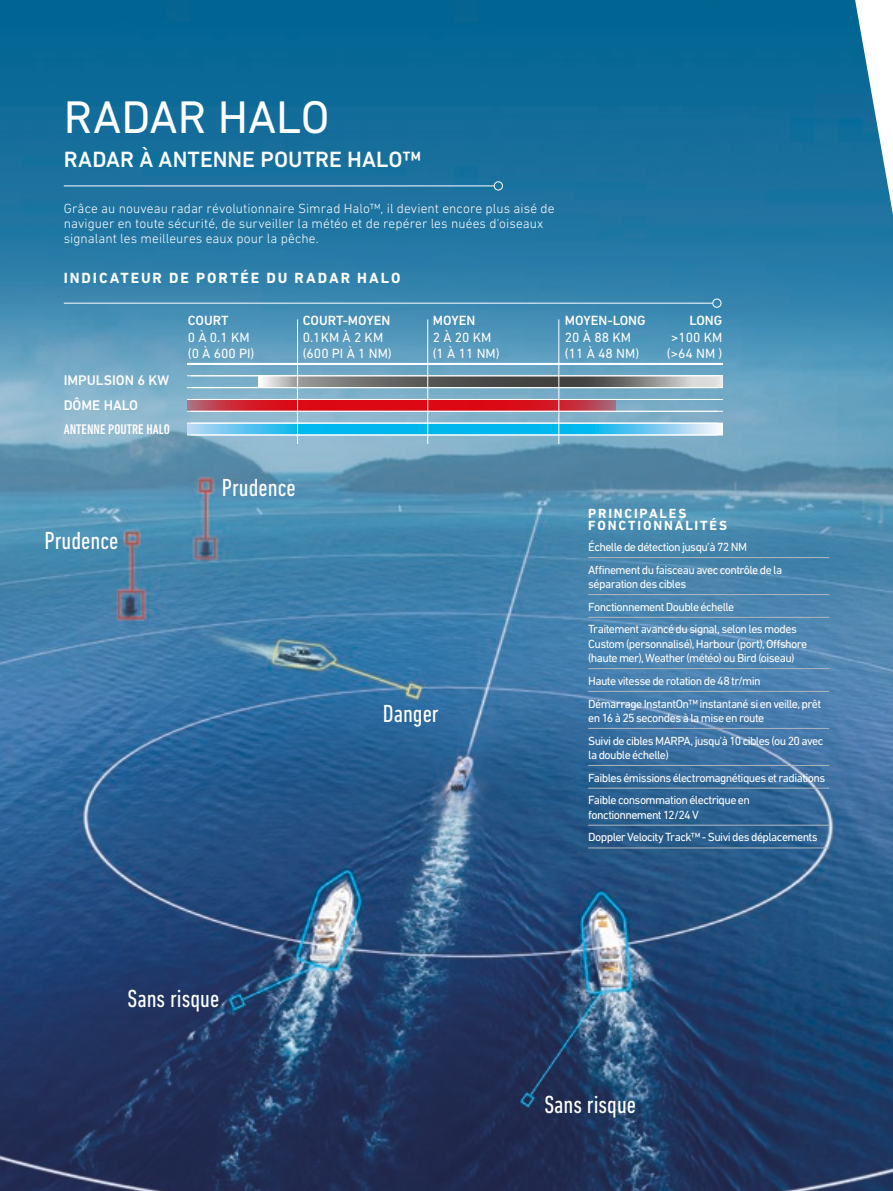
<style>
.page{position:relative;width:893px;height:1191px;background:#fff}
.page>*{position:absolute;margin:0;border:0;box-sizing:border-box;transform-origin:0 0}
.t1{font:46.5px "DIN Next LT Pro";color:#fff}
.t2{font:condensed 25.2px "DIN Next LT Pro";color:#fff}
.t3{font:500 22.5px "DIN Next LT Pro";letter-spacing:.005em;color:#fff}
.t4{font:700 15px "DIN Next LT Pro";letter-spacing:.13em;color:#fff}
.t5{font:500 14.25px/25px "DIN Next LT Pro";color:#fff}
.t6{font:500 condensed 14.25px "DIN Next LT Pro";color:#fff}
.t7{font:300 13.5px/15px "DIN Next LT Pro";letter-spacing:.005em;color:#fff}
.t8{font:13.5px/16.4px "DIN Next LT Pro";color:#fff}
.t9{font:500 13.5px "DIN Next LT Pro";color:#fff}
.t10{font:700 13.5px/12px "DIN Next LT Pro";letter-spacing:.135em;color:#fff}
.t11{font:12px/22.8px "DIN Next LT Pro";letter-spacing:-.05em;color:#fff}
</style>
<div class="page">
<img style="left:0;top:0;width:893px;height:1191px">
<svg style="left:258px;top:376px;width:464px;height:11px;background:#7e7d7d"></svg>
<svg style="left:188px;top:424px;width:534px;height:11px;background:#41c4f0"></svg>
<svg style="left:188px;top:400px;width:427px;height:11px;background:#d3212d"></svg>
<hr style="left:188px;top:435px;width:530px;height:1px;background:#fff">
<hr style="left:188px;top:423px;width:530px;height:1px;background:#fff">
<hr style="left:188px;top:411px;width:530px;height:1px;background:#fff">
<hr style="left:188px;top:399px;width:530px;height:1px;background:#fff">
<hr style="left:188px;top:387px;width:530px;height:1px;background:#fff">
<hr style="left:188px;top:375px;width:530px;height:1px;background:#fff">
<hr style="left:191px;top:435px;width:531px;height:1px;background:#fff">
<hr style="left:191px;top:423px;width:531px;height:1px;background:#fff">
<hr style="left:191px;top:411px;width:531px;height:1px;background:#fff">
<hr style="left:191px;top:399px;width:531px;height:1px;background:#fff">
<hr style="left:191px;top:387px;width:531px;height:1px;background:#fff">
<hr style="left:191px;top:375px;width:531px;height:1px;background:#fff">
<hr style="left:188px;top:363px;width:534px;height:2px;background:#fff">
<hr style="left:558px;top:320px;width:1px;height:123px;background:#fff">
<hr style="left:427px;top:320px;width:1px;height:123px;background:#fff">
<hr style="left:297px;top:320px;width:1px;height:123px;background:#fff">
<hr style="left:64px;top:185px;width:430px;height:1px;background:#fff">
<div style="left:494px;top:181px;width:9px;height:9px;border:1px solid #fff;border-radius:50%"></div>
<hr style="left:588px;top:557px;width:241px;height:1px;background:#b0b7be">
<hr style="left:588px;top:594px;width:241px;height:1px;background:#b0b7be">
<hr style="left:588px;top:617px;width:241px;height:1px;background:#b0b7be">
<hr style="left:588px;top:668px;width:241px;height:1px;background:#b0b7be">
<hr style="left:588px;top:691px;width:241px;height:1px;background:#b0b7be">
<hr style="left:588px;top:728px;width:241px;height:1px;background:#b0b7be">
<hr style="left:588px;top:765px;width:241px;height:1px;background:#b0b7be">
<hr style="left:588px;top:788px;width:241px;height:1px;background:#b0b7be">
<hr style="left:588px;top:825px;width:241px;height:1px;background:#b0b7be">
<hr style="left:588px;top:847px;width:241px;height:1px;background:#b0b7be">
<hr style="left:64px;top:303px;width:648px;height:1px;background:#fff">
<div style="left:712px;top:299px;width:9px;height:9px;border:1px solid #fff;border-radius:50%"></div>
<h1 class="t1" style="left:64px;top:90px;width:267px">RADAR HALO</h1>
<h3 class="t3" style="left:64px;top:147px;width:359px">RADAR À ANTENNE POUTRE HALO™</h3>
<p class="t7" style="left:64px;top:200px;width:492px">Grâce au nouveau radar révolutionnaire Simrad Halo™, il devient encore plus aisé de naviguer en toute sécurité, de surveiller la météo et de repérer les nuées d'oiseaux signalant les meilleures eaux pour la pêche.</p>
<p class="t4" style="left:64px;top:270px;width:338px">INDICATEUR DE PORTÉE DU RADAR HALO</p>
<p class="t5" style="left:64px;top:367px;width:107px">IMPULSION 6 KW<br>DÔME HALO</p>
<p class="t6" style="left:64px;top:421px;width:107px">ANTENNE POUTRE HALO</p>
<h2 class="t2" style="left:44px;top:526px;width:75px">Prudence</h2>
<p class="t9" style="left:188px;top:313px;width:42px">COURT</p>
<p class="t8" style="left:188px;top:329px;width:68px">0 À 0.1 KM (0 À 600 PI)</p>
<p class="t9" style="left:303px;top:313px;width:89px">COURT-MOYEN</p>
<p class="t8" style="left:303px;top:329px;width:91px">0.1KM À 2 KM (600 PI À 1 NM)</p>
<h2 class="t2" style="left:222px;top:473px;width:75px">Prudence</h2>
<p class="t9" style="left:433px;top:313px;width:44px">MOYEN</p>
<p class="t8" style="left:433px;top:329px;width:68px">2 À 20 KM (1 À 11 NM)</p>
<h2 class="t2" style="left:383px;top:699px;width:57px">Danger</h2>
<p class="t9" style="left:565px;top:313px;width:82px">MOYEN-LONG</p>
<p class="t8" style="left:565px;top:329px;width:76px">20 À 88 KM (11 À 48 NM)</p>
<p class="t9" style="left:689px;top:313px;width:35px">LONG</p>
<p class="t8" style="left:667px;top:329px;width:57px;text-align:center">&gt;100 KM (&gt;64 NM )</p>
<p class="t10" style="left:588px;top:507px;width:140px">PRINCIPALES<br>FONCTIONNALITÉS</p>
<p class="t11" style="left:588px;top:535px;width:196px">Échelle de détection jusqu’à 72 NM<br>Affinement du faisceau avec contrôle de la</p>
<p class="t11" style="left:588px;top:572px;width:210px">séparation des cibles<br>Fonctionnement Double échelle<br>Traitement avancé du signal, selon les modes</p>
<p class="t11" style="left:588px;top:636px;width:221px;line-height:14.2px">Custom (personnalisé), Harbour (port), Offshore (haute mer), Weather (météo) ou Bird (oiseau)</p>
<p class="t11" style="left:588px;top:669px;width:235px">Haute vitesse de rotation de 48 tr/min<br>Démarrage InstantOn™ instantané si en veille, prêt</p>
<p class="t11" style="left:588px;top:706px;width:237px">en 16 à 25 secondes à la mise en route<br>Suivi de cibles MARPA, jusqu'à 10 cibles (ou 20 avec</p>
<p class="t11" style="left:588px;top:743px;width:239px">la double échelle)<br>Faibles émissions électromagnétiques et radiations<br>Faible consommation électrique en</p>
<p class="t11" style="left:588px;top:803px;width:231px">fonctionnement 12/24 V<br>Doppler Velocity Track™ - Suivi des déplacements</p>
<h2 class="t2" style="left:128px;top:984px;width:93px">Sans risque</h2>
<h2 class="t2" style="left:544px;top:1089px;width:93px">Sans risque</h2>
</div>
